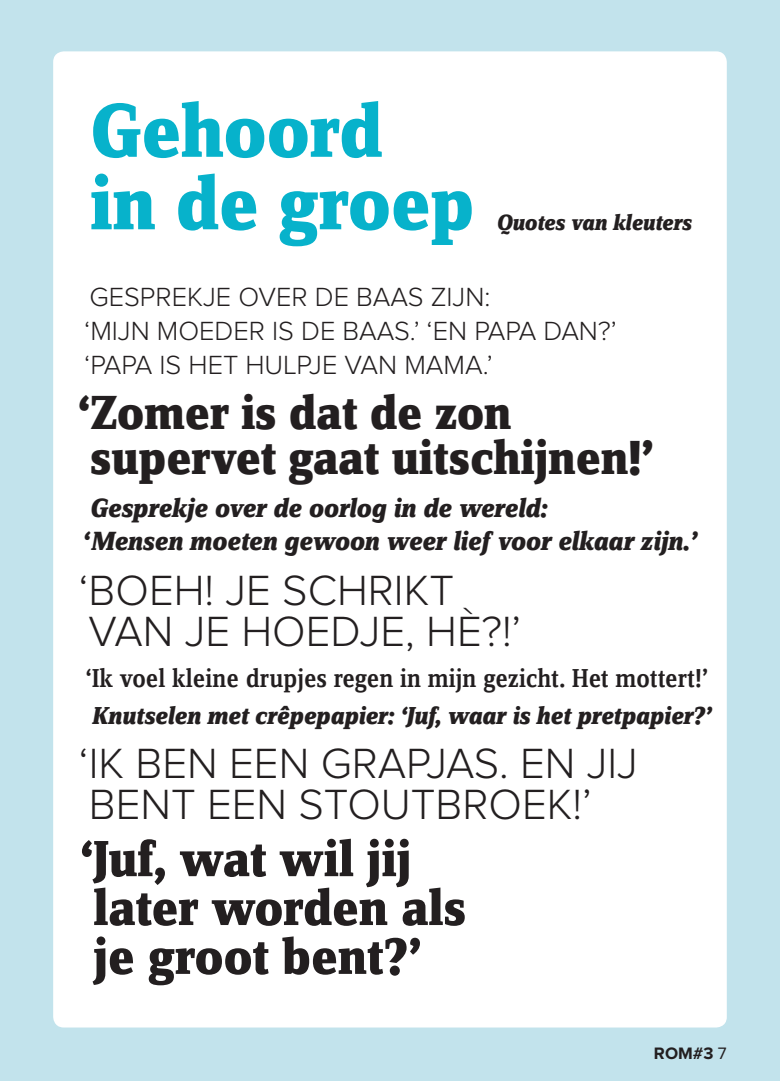
<style>
.page{position:relative;width:780px;height:1081px;background:#c2e3ec}
.page>*{position:absolute;margin:0;border:0;box-sizing:border-box;transform-origin:0 0}
.t1{font:800 78.5px/72.5px "Zine Serif Dis";color:#07b2cb}
.t2{font:800 52.75px/48.9px "Zine Serif Dis";color:#231f20}
.t3{font:800 49.62px/44.9px "Zine Serif Dis";color:#231f20}
.t4{font:300 43.75px/41.1px "Proxima Nova";color:#231f20}
.t5{font:300 27.25px/33.6px "Proxima Nova";color:#231f20}
.t6{font:italic 800 27.25px/33.8px "Zine Serif Dis";letter-spacing:-.01em;color:#231f20}
.t7{font:26.88px "Zine Serif Dis Medium Roman Tf";color:#231f20}
.t8{font:italic 800 25.38px "Zine Serif Dis";letter-spacing:-.005em;color:#231f20}
.t9{font:italic 800 22.75px "Zine Serif Dis";letter-spacing:-.01em;color:#231f20}
.t10{font:700 17.12px "Proxima Nova";color:#231f20}
.s1{font-weight:400}
</style>
<div class="page">
<div style="left:53px;top:51px;width:673px;height:976px;background:#fff;border-radius:11px"></div>
<h1 class="t1" style="left:90px;top:99px;width:385px">Gehoord<br>in de groep</h1>
<p class="t9" style="left:496px;top:210px;width:196px">Quotes van kleuters</p>
<p class="t5" style="left:84px;top:281px;width:533px">GESPREKJE OVER DE BAAS ZIJN:<br>‘M IJN MOEDER IS DE BAAS.’ ‘EN PAPA DAN?’ ‘PAPA IS HET HULPJE VAN MAMA.’</p>
<h3 class="t3" style="left:78px;top:393px;width:577px">‘Zomer is dat de zon supervet gaat uitschijnen!’</h3>
<p class="t6" style="left:82px;top:492px;width:615px">Gesprekje over de oorlog in de wereld:<br>‘ Mensen moeten gewoon weer lief voor elkaar zijn.’</p>
<h3 class="t4" style="left:79px;top:572px;width:443px">‘ BOEH! JE SCHRIKT<br>VAN JE HOEDJE, HÈ?!’</h3>
<p class="t7" style="left:85px;top:665px;width:624px">‘Ik voel kleine drupjes regen in mijn gezicht. Het mottert!’</p>
<p class="t8" style="left:92px;top:701px;width:620px">Knutselen met crêpepapier: ‘Juf, waar is het pretpapier?’</p>
<h3 class="t4" style="left:79px;top:745px;width:560px">‘ IK BEN EEN GRAPJAS. EN JIJ<br>BENT EEN STOUTBROEK!’</h3>
<h2 class="t2" style="left:80px;top:837px;width:387px">‘Juf, wat wil jij later worden als je groot bent?’</h2>
<p class="t10" style="left:654px;top:1045px;width:51px">#ROM</p>
<p class="t10" style="left:654px;top:1045px;width:74px">ROM#3 <span class="s1">7</span></p>
</div>
